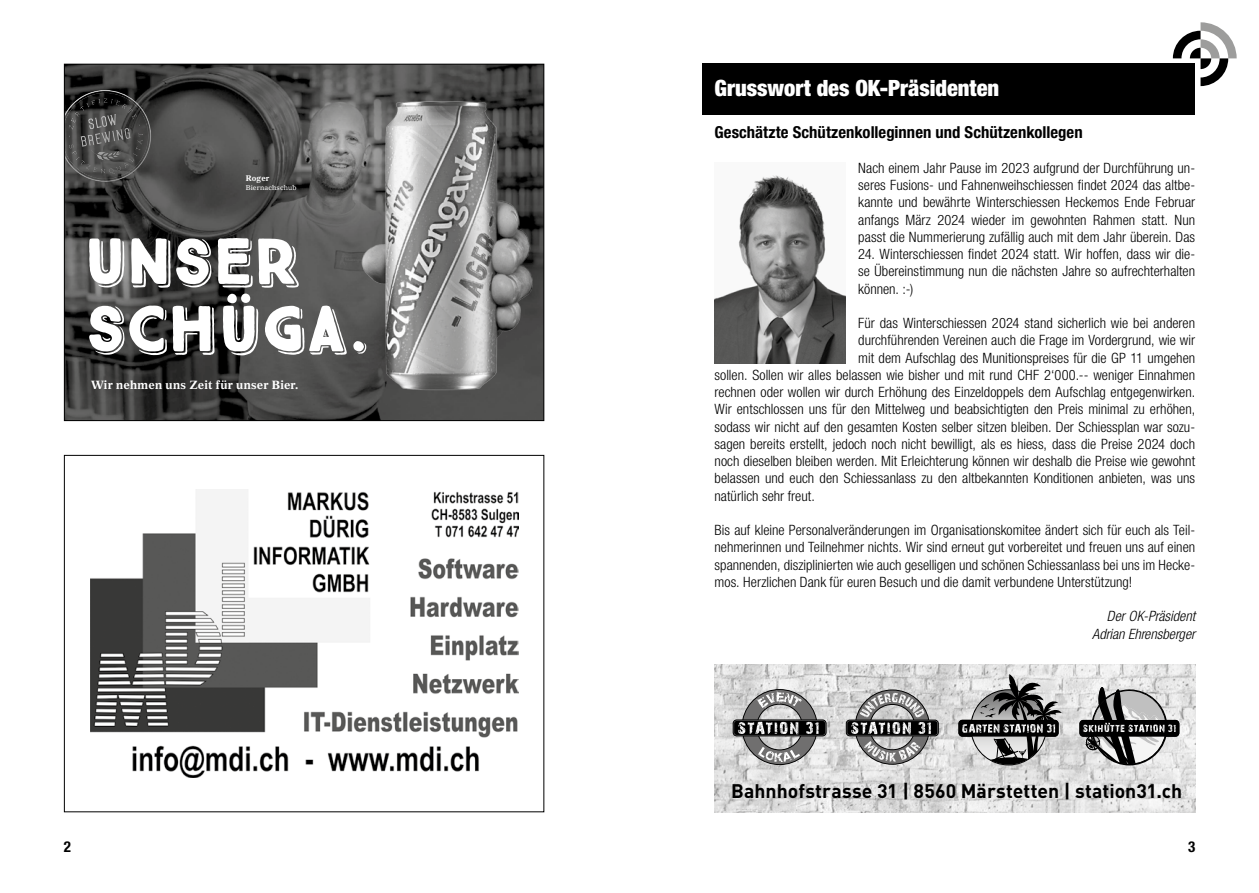
<style>
.page{position:relative;width:1259px;height:893px;background:#fff}
.page>*{position:absolute;margin:0;border:0;box-sizing:border-box;transform-origin:0 0}
.t1{font:64.95px/67.2px "True North 3 D Black";letter-spacing:-.02em;color:#fff}
.t2{font:900 condensed 22.5px "Helvetica Neue LT Std";color:#fff}
.t3{font:700 19.35px "DIN";letter-spacing:.005em;color:#000}
.t4{font:700 condensed 16.5px "Helvetica Neue LT Std";color:#000}
.t5{font:700 condensed 15px "Helvetica Neue LT Std";color:#000}
.t6{font:300 condensed 14.25px/17.2px "Helvetica Neue LT Std";color:#000;text-align:justify}
.t7{font:italic 300 condensed 14.25px/17.2px "Helvetica Neue LT Std";color:#000;text-align:right}
.t8{font:700 11.7px "Gazette LT Std";letter-spacing:.005em;color:#fff}
.t9{font:700 7.95px "Gazette LT Std";letter-spacing:.015em;color:#fff}
.t10{font:6.9px "Gazette LT Std";letter-spacing:.015em;color:#fff}
</style>
<div class="page">
<svg style="left:1172px;top:22px;width:64px;height:64px"></svg>
<div style="left:702px;top:64px;width:493px;height:50px;background:#000"></div>
<img style="left:714px;top:175px;width:131px;height:188px">
<img style="left:66px;top:66px;width:476px;height:353px">
<img style="left:356px;top:97px;width:180px;height:297px">
<img style="left:66px;top:90px;width:85px;height:92px">
<img style="left:714px;top:664px;width:481px;height:148px">
<svg style="left:958px;top:674px;width:103px;height:91px;background:#8e8e8e"></svg>
<svg style="left:1079px;top:687px;width:100px;height:78px;background:#919191"></svg>
<svg style="left:732px;top:689px;width:94px;height:76px;background:#979797"></svg>
<svg style="left:846px;top:689px;width:93px;height:76px;background:#9b9b9a"></svg>
<img style="left:90px;top:490px;width:428px;height:287px">
<p class="t9" style="left:246px;top:173px;width:25px">Roger</p>
<p class="t10" style="left:246px;top:183px;width:52px">Biernachschub</p>
<h1 class="t1" style="left:84px;top:230px;width:286px">UNSER<br>SCHÜGA.</h1>
<p class="t8" style="left:91px;top:377px;width:209px">Wir nehmen uns Zeit für unser Bier.</p>
<h2 class="t2" style="left:714px;top:74px;width:286px">Grusswort des OK-Präsidenten</h2>
<p class="t4" style="left:714px;top:122px;width:370px">Geschätzte Schützenkolleginnen und Schützenkollegen</p>
<p class="t6" style="left:858px;top:159px;width:338px">Nach einem Jahr Pause im 2023 aufgrund der Durchführung un&shy;seres Fusions- und Fahnenweihschiessen findet 2024 das altbe&shy;kannte und bewährte Winterschiessen Heckemos Ende Februar anfangs März 2024 wieder im gewohnten Rahmen statt. Nun passt die Nummerierung zufällig auch mit dem Jahr überein. Das</p>
<p class="t6" style="left:858px;top:245px;width:338px">24. Winterschiessen findet 2024 statt. Wir hoffen, dass wir die&shy;se Übereinstimmung nun die nächsten Jahre so aufrechterhalten können. :-)</p>
<p class="t6" style="left:858px;top:314px;width:338px">Für das Winterschiessen 2024 stand sicherlich wie bei anderen</p>
<p class="t6" style="left:858px;top:332px;width:338px">durchführenden Vereinen auch die Frage im Vordergrund, wie wir</p>
<p class="t6" style="left:858px;top:349px;width:338px">mit dem Aufschlag des Munitionspreises für die GP 11 umgehen</p>
<p class="t6" style="left:714px;top:366px;width:482px">sollen. Sollen wir alles belassen wie bisher und mit rund CHF 2‘000.-- weniger Einnahmen</p>
<p class="t6" style="left:714px;top:383px;width:482px">rechnen oder wollen wir durch Erhöhung des Einzeldoppels dem Aufschlag entgegenwirken.</p>
<p class="t6" style="left:714px;top:401px;width:482px">Wir entschlossen uns für den Mittelweg und beabsichtigten den Preis minimal zu erhöhen,</p>
<p class="t6" style="left:714px;top:418px;width:482px">sodass wir nicht auf den gesamten Kosten selber sitzen bleiben. Der Schiessplan war sozu-</p>
<p class="t6" style="left:714px;top:435px;width:482px">sagen bereits erstellt, jedoch noch nicht bewilligt, als es hiess, dass die Preise 2024 doch</p>
<p class="t6" style="left:714px;top:452px;width:482px">noch dieselben bleiben werden. Mit Erleichterung können wir deshalb die Preise wie gewohnt</p>
<p class="t6" style="left:714px;top:470px;width:482px">belassen und euch den Schiessanlass zu den altbekannten Konditionen anbieten, was uns</p>
<p class="t6" style="left:714px;top:487px;width:102px">natürlich sehr freut.</p>
<p class="t6" style="left:714px;top:521px;width:482px">Bis auf kleine Personalveränderungen im Organisationskomitee ändert sich für euch als Teil&shy;nehmerinnen und Teilnehmer nichts. Wir sind erneut gut vorbereitet und freuen uns auf einen spannenden, disziplinierten wie auch geselligen und schönen Schiessanlass bei uns im Hecke&shy;mos. Herzlichen Dank für euren Besuch und die damit verbundene Unterstützung!</p>
<p class="t7" style="left:1092px;top:608px;width:105px">Der OK-Präsident<br>Adrian Ehrensberger</p>
<h3 class="t3" style="left:731px;top:779px;width:452px">Bahnhofstrasse 31 | 8560 Märstetten | station31.ch</h3>
<p class="t5" style="left:64px;top:837px;width:9px">2</p>
<p class="t5" style="left:1188px;top:837px;width:9px">3</p>
</div>
